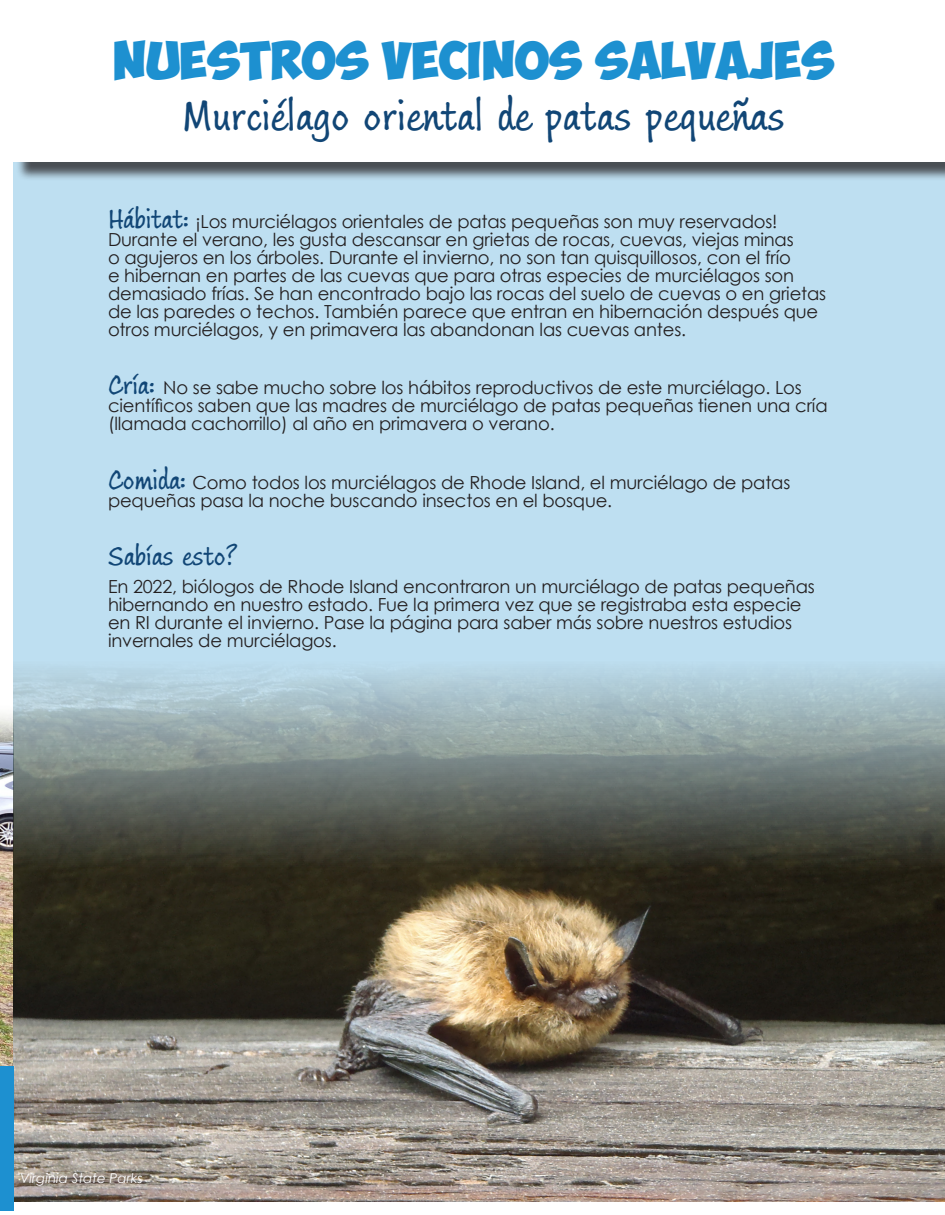
<style>
.page{position:relative;width:945px;height:1215px;background:#fff}
.page>*{position:absolute;margin:0;border:0;box-sizing:border-box;transform-origin:0 0}
.t1{font:46.5px "Ink Journal";color:#114676}
.t2{font:700 37.5px "Obelix Pro";color:#1d90d0}
.t3{font:30px "Ink Journal";letter-spacing:-.01em;color:#114676}
.t4{font:18px/18px "Century Gothic";letter-spacing:-.01em;color:#231f20}
.t5{font:italic 13.5px "Century Gothic";color:#fff}
.s1{font-family:"Ink Journal";font-size:30px;color:#114676}
</style>
<div class="page">
<img style="left:0;top:702px;width:14px;height:364px">
<div style="left:14px;top:0;width:931px;height:1202px;background:#bedff1"></div>
<img style="left:14px;top:668px;width:931px;height:534px">
<div style="left:16px;top:0;width:929px;height:181px;background:#231f20;opacity:.75"></div>
<div style="left:14px;top:0;width:931px;height:162px;background:#fff"></div>
<div style="left:0;top:1066px;width:14px;height:145px;background:#1d90d0"></div>
<p class="t2" style="left:113px;top:45px;width:723px">NUESTROS VECINOS SALVAJES</p>
<p class="t1" style="left:182px;top:87px;width:604px">Murciélago oriental de patas pequeñas</p>
<p class="t4" style="left:108px;top:212px;width:720px"><span class="s1">Hábitat:</span> ¡Los murciélagos orientales de patas pequeñas son muy reservados!<br>Durante el verano, les gusta descansar en grietas de rocas, cuevas, viejas minas<br>o agujeros en los árboles. Durante el invierno, no son tan quisquillosos, con el frío<br>e hibernan en partes de las cuevas que para otras especies de murciélagos son demasiado frías. Se han encontrado bajo las rocas del suelo de cuevas o en grietas de las paredes o techos. También parece que entran en hibernación después que otros murciélagos, y en primavera las abandonan las cuevas antes.</p>
<p class="t4" style="left:108px;top:379px;width:721px"><span class="s1">Cría:</span> No se sabe mucho sobre los hábitos reproductivos de este murciélago. Los científicos saben que las madres de murciélago de patas pequeñas tienen una cría (llamada cachorrillo) al año en primavera o verano.</p>
<p class="t4" style="left:108px;top:473px;width:684px"><span class="s1">Comida:</span> Como todos los murciélagos de Rhode Island, el murciélago de patas pequeñas pasa la noche buscando insectos en el bosque.</p>
<p class="t3" style="left:108px;top:537px;width:129px">Sabías esto?</p>
<p class="t4" style="left:108px;top:577px;width:708px">En 2022, biólogos de Rhode Island encontraron un murciélago de patas pequeñas hibernando en nuestro estado. Fue la primera vez que se registraba esta especie en RI durante el invierno. Pase la página para saber más sobre nuestros estudios invernales de murciélagos.</p>
<p class="t5" style="left:20px;top:1168px;width:124px">Virginia State Parks</p>
</div>
